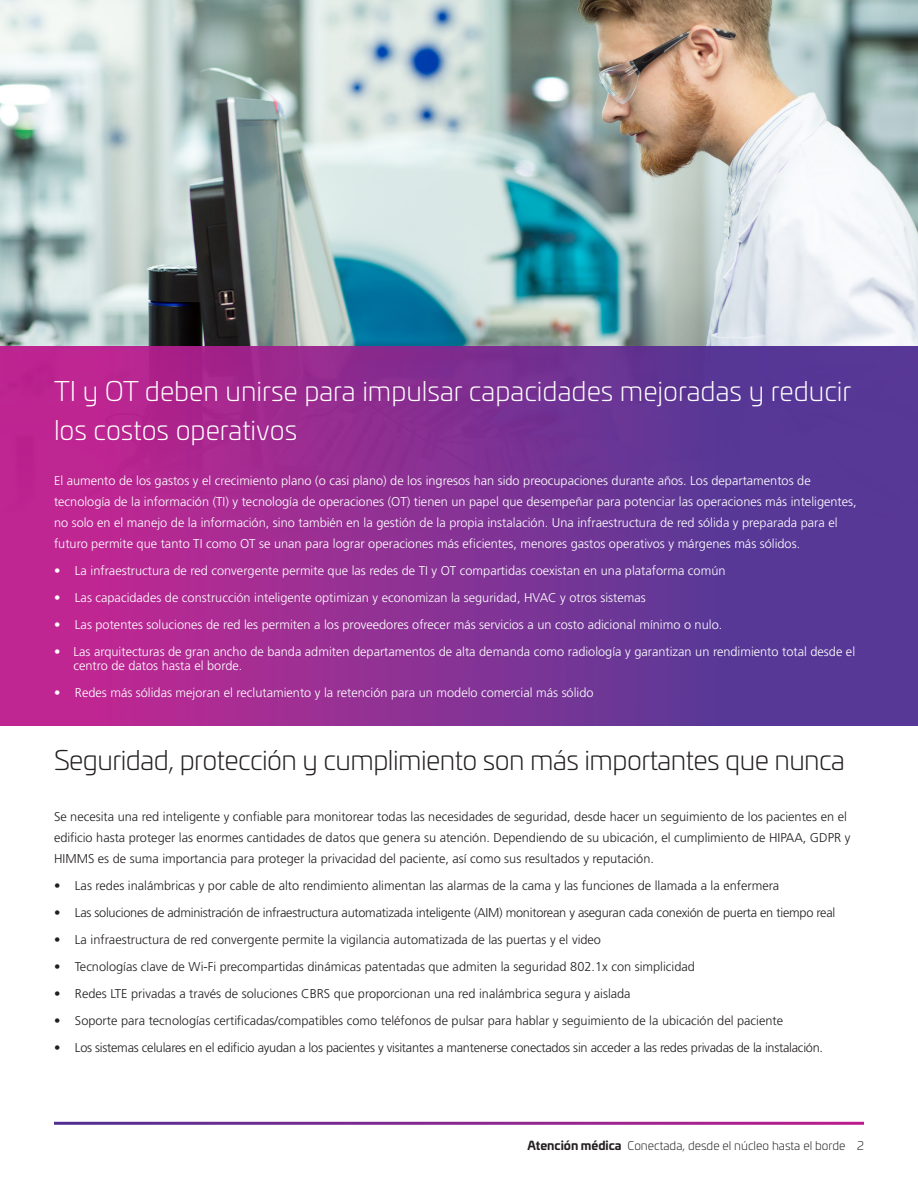
<style>
.page{position:relative;width:918px;height:1188px;background:#fff}
.page>*{position:absolute;margin:0;border:0;box-sizing:border-box;transform-origin:0 0}
.Main_Headline_18pt{font:300 27px/39px "Univia Pro";color:#fff}
.Main_Headline_18pt-2{font:300 27px "Univia Pro";letter-spacing:-.02em;color:#231f20}
.Bullets_9pt_tight_sp{font:300 12.75px/13.5px "Frutiger LT Pro";color:#fff}
.Bullets_9pt_tight_sp-2{font:300 12.75px "Frutiger LT Pro";color:#231f20}
.Body_text_9pt{font:300 12.75px/21px "Frutiger LT Pro";color:#fff}
.Body_text_9pt-2{font:300 12.75px/21px "Frutiger LT Pro";color:#231f20}
.Bullets_9pt_tight_sp-3{font:300 12.75px "Frutiger LT Pro";letter-spacing:-.02em;color:#231f20}
.t1{font:300 12px "Univia Pro";color:#231f20}
.s1{font-weight:700}
</style>
<div class="page">
<img style="left:0;top:0;width:918px;height:347px">
<svg style="left:0;top:347px;width:918px;height:378px;background:#853093"></svg>
<p class="Main_Headline_18pt" style="left:54px;top:371px;width:799px">TI y OT deben unirse para impulsar capacidades mejoradas y reducir los costos operativos</p>
<p class="Body_text_9pt" style="left:54px;top:470px;width:804px">El aumento de los gastos y el crecimiento plano (o casi plano) de los ingresos han sido preocupaciones durante años. Los departamentos de tecnología de la información (TI) y tecnología de operaciones (OT) tienen un papel que desempeñar para potenciar las operaciones más inteligentes, no solo en el manejo de la información, sino también en la gestión de la propia instalación. Una infraestructura de red sólida y preparada para el futuro permite que tanto TI como OT se unan para lograr operaciones más eficientes, menores gastos operativos y márgenes más sólidos.</p>
<p class="Bullets_9pt_tight_sp" style="left:54px;top:564px;width:673px">• La infraestructura de red convergente permite que las redes de TI y OT compartidas coexistan en una plataforma común</p>
<p class="Bullets_9pt_tight_sp" style="left:54px;top:591px;width:593px">• Las capacidades de construcción inteligente optimizan y economizan la seguridad, HVAC y otros sistemas</p>
<p class="Bullets_9pt_tight_sp" style="left:54px;top:618px;width:670px">• Las potentes soluciones de red les permiten a los proveedores ofrecer más servicios a un costo adicional mínimo o nulo.</p>
<p class="Bullets_9pt_tight_sp" style="left:74px;top:645px;width:783px;text-indent:-20px">• Las arquitecturas de gran ancho de banda admiten departamentos de alta demanda como radiología y garantizan un rendimiento total desde el centro de datos hasta el borde.</p>
<p class="Bullets_9pt_tight_sp" style="left:54px;top:686px;width:541px">• Redes más sólidas mejoran el reclutamiento y la retención para un modelo comercial más sólido</p>
<p class="Main_Headline_18pt-2" style="left:54px;top:740px;width:793px">Seguridad, protección y cumplimiento son más importantes que nunca</p>
<p class="Body_text_9pt-2" style="left:54px;top:806px;width:798px">Se necesita una red inteligente y confiable para monitorear todas las necesidades de seguridad, desde hacer un seguimiento de los pacientes en el edificio hasta proteger las enormes cantidades de datos que genera su atención. Dependiendo de su ubicación, el cumplimiento de HIPAA, GDPR y<br>HIMMS es de suma importancia para proteger la privacidad del paciente, así como sus resultados y reputación.</p>
<p class="Bullets_9pt_tight_sp-2" style="left:54px;top:878px;width:727px">• Las redes inalámbricas y por cable de alto rendimiento alimentan las alarmas de la cama y las funciones de llamada a la enfermera</p>
<p class="Bullets_9pt_tight_sp-3" style="left:54px;top:905px;width:783px">• Las soluciones de administración de infraestructura automatizada inteligente (AIM) monitorean y aseguran cada conexión de puerta en tiempo real</p>
<p class="Bullets_9pt_tight_sp-2" style="left:54px;top:932px;width:549px">• La infraestructura de red convergente permite la vigilancia automatizada de las puertas y el video</p>
<p class="Bullets_9pt_tight_sp-2" style="left:54px;top:959px;width:642px">• Tecnologías clave de Wi-Fi precompartidas dinámicas patentadas que admiten la seguridad 802.1x con simplicidad</p>
<p class="Bullets_9pt_tight_sp-2" style="left:54px;top:986px;width:578px">• Redes LTE privadas a través de soluciones CBRS que proporcionan una red inalámbrica segura y aislada</p>
<p class="Bullets_9pt_tight_sp-2" style="left:54px;top:1013px;width:731px">• Soporte para tecnologías certificadas/compatibles como teléfonos de pulsar para hablar y seguimiento de la ubicación del paciente</p>
<p class="Bullets_9pt_tight_sp-3" style="left:54px;top:1040px;width:771px">• Los sistemas celulares en el edificio ayudan a los pacientes y visitantes a mantenerse conectados sin acceder a las redes privadas de la instalación.</p>
<p class="t1" style="left:527px;top:1138px;width:338px"><span class="s1">Atención médica</span> Conectada, desde el núcleo hasta el borde 2</p>
</div>
